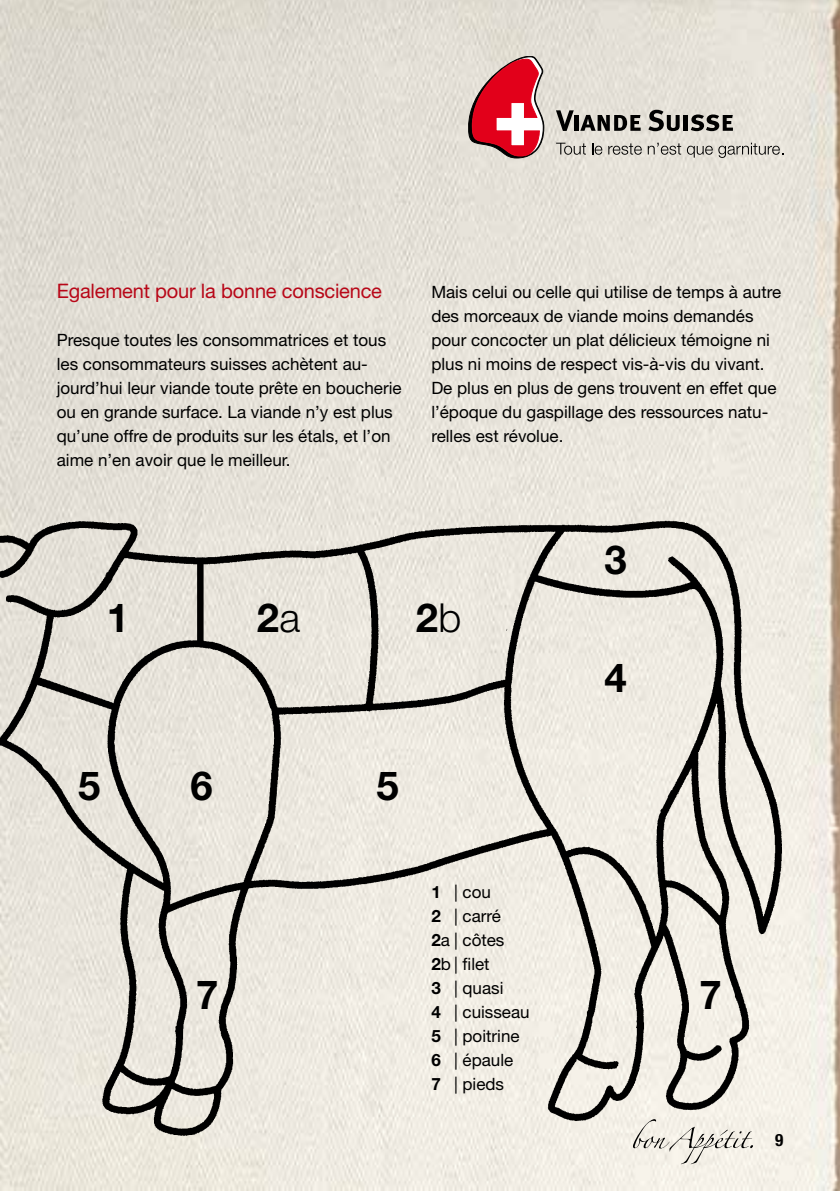
<style>
.page{position:relative;width:840px;height:1191px;background:#fff}
.page>*{position:absolute;margin:0;border:0;box-sizing:border-box;transform-origin:0 0}
.t1{font:700 40px "Helvetica Neue LT Std";color:#000}
.t2{font:20px "Helvetica Neue LT Std";letter-spacing:-.01em;color:#b80718}
.t3{font:17px/24px "Helvetica Neue LT Std";color:#000}
.t4{font:700 condensed 17px "Helvetica Neue LT Std";color:#000}
.s1{font-weight:300}
.s2{font-weight:700}
</style>
<div class="page">
<img style="left:1px;top:0;width:838px;height:1191px">
<img style="left:0;top:0;width:1px;height:1191px">
<img style="left:0;top:483px;width:839px;height:702px">
<svg style="left:632px;top:1119px;width:120px;height:45px;background:#e1ddd5"></svg>
<svg style="left:555px;top:110px;width:18px;height:21px"></svg>
<hr style="left:574px;top:115px;width:4px;height:16px;background:#000">
<svg style="left:580px;top:115px;width:60px;height:16px"></svg>
<svg style="left:648px;top:110px;width:31px;height:21px"></svg>
<hr style="left:683px;top:115px;width:4px;height:16px;background:#000">
<svg style="left:690px;top:114px;width:42px;height:17px"></svg>
<svg style="left:556px;top:143px;width:29px;height:12px"></svg>
<svg style="left:591px;top:143px;width:11px;height:12px"></svg>
<svg style="left:608px;top:143px;width:33px;height:12px"></svg>
<svg style="left:647px;top:143px;width:33px;height:12px"></svg>
<svg style="left:686px;top:146px;width:26px;height:12px"></svg>
<svg style="left:718px;top:143px;width:64px;height:15px"></svg>
<svg style="left:468px;top:56px;width:75px;height:102px;background:#d5616c"></svg>
<p class="t2" style="left:57px;top:279px;width:326px">Egalement pour la bonne conscience</p>
<p class="t3" style="left:57px;top:328px;width:346px">Presque toutes les consommatrices et tous les consommateurs suisses achètent au&shy;jourd’hui leur viande toute prête en boucherie ou en grande surface. La viande n’y est plus qu’une offre de produits sur les étals, et l’on aime n’en avoir que le meilleur.</p>
<p class="t3" style="left:431px;top:280px;width:351px">Mais celui ou celle qui utilise de temps à autre des morceaux de viande moins demandés pour concocter un plat délicieux témoigne ni plus ni moins de respect vis-à-vis du vivant.<br>De plus en plus de gens trouvent en effet que l’époque du gaspillage des ressources natu&shy;relles est révolue.</p>
<h1 class="t1" style="left:604px;top:534px;width:24px">3</h1>
<h1 class="t1" style="left:107px;top:592px;width:24px">1</h1>
<h1 class="t1" style="left:257px;top:592px;width:45px">2<span class="s1">a</span></h1>
<h1 class="t1" style="left:415px;top:592px;width:47px">2<span class="s1">b</span></h1>
<h1 class="t1" style="left:78px;top:761px;width:24px">5</h1>
<h1 class="t1" style="left:190px;top:761px;width:24px">6</h1>
<h1 class="t1" style="left:376px;top:761px;width:24px">5</h1>
<h1 class="t1" style="left:604px;top:652px;width:24px">4</h1>
<p class="t3" style="left:431px;top:880px;width:100px"><span class="s2">1</span> | cou<br><span class="s2">2</span> | carré<br><span class="s2">2</span>a | côtes<br><span class="s2">2</span>b | filet<br><span class="s2">3</span> | quasi<br><span class="s2">4</span> | cuisseau<br><span class="s2">5</span> | poitrine<br><span class="s2">6</span> | épaule<br><span class="s2">7</span> | pieds</p>
<h1 class="t1" style="left:196px;top:969px;width:24px">7</h1>
<h1 class="t1" style="left:699px;top:969px;width:24px">7</h1>
<p class="t4" style="left:774px;top:1130px;width:10px">9</p>
</div>
